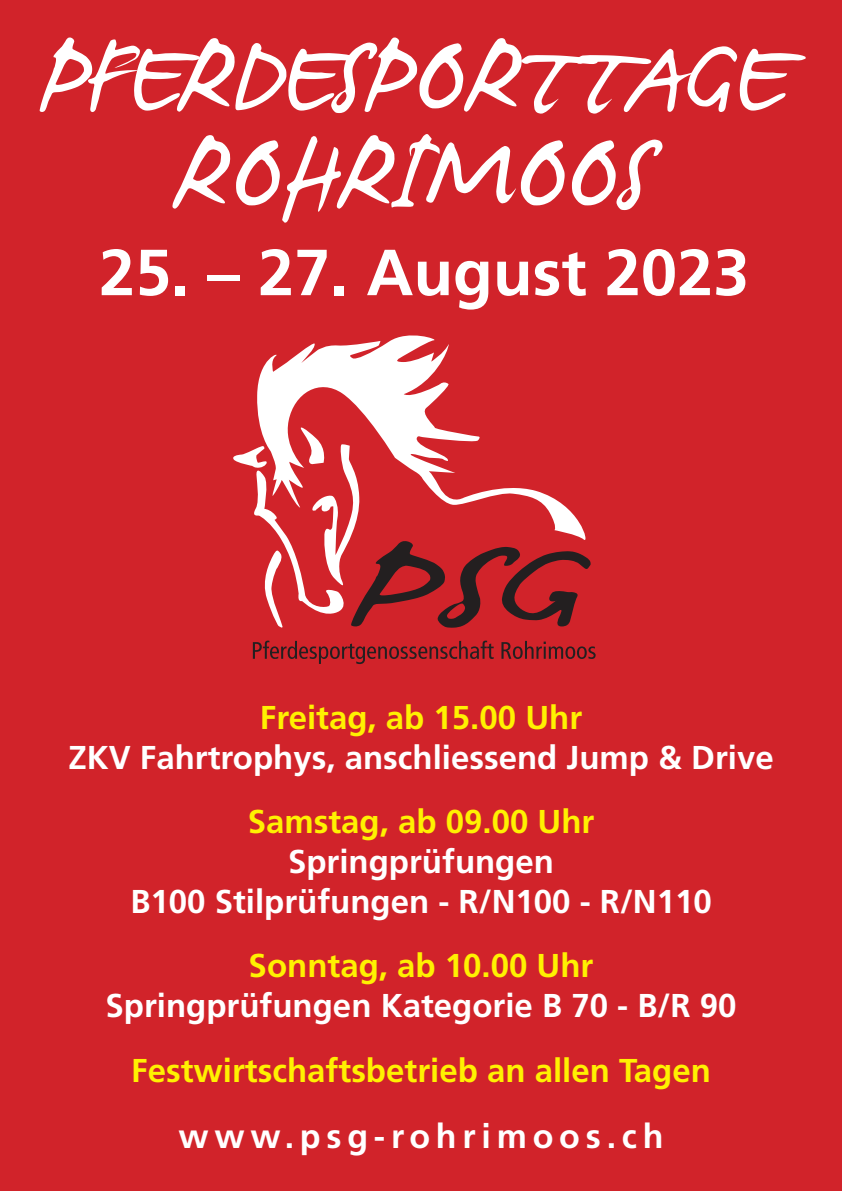
<style>
.page{position:relative;width:842px;height:1191px;background:#d1232a}
.page>*{position:absolute;margin:0;border:0;box-sizing:border-box;transform-origin:0 0}
.t1{font:135.8px/97px "James Fajardo";color:#fff;text-align:center}
.t2{font:700 65px "Frutiger";color:#fff}
.t3{font:700 34px "Frutiger";letter-spacing:.17em;color:#fff}
.t4{font:700 33px/39.6px "Frutiger";color:#fff;text-align:center}
.t5{font:700 33px "Frutiger";color:#fff101}
</style>
<div class="page">
<svg style="left:257px;top:335px;width:192px;height:90px;fill:#fff"></svg>
<svg style="left:253px;top:640px;width:241px;height:24px"></svg>
<svg style="left:501px;top:641px;width:95px;height:18px"></svg>
<svg style="left:233px;top:425px;width:358px;height:203px"></svg>
<h1 class="t1" style="left:39px;top:43px;width:744px">PFERDESPORTTAGE<br>ROHRIMOOS</h1>
<h2 class="t2" style="left:99px;top:234px;width:652px">25. – 27. August 2023</h2>
<p class="t5" style="left:260px;top:698px;width:324px">Freitag, ab 15.00 Uhr</p>
<p class="t4" style="left:68px;top:737px;width:707px">ZKV Fahrtrophys, anschliessend Jump &amp; Drive</p>
<p class="t5" style="left:248px;top:802px;width:348px">Samstag, ab 09.00 Uhr</p>
<p class="t4" style="left:130px;top:841px;width:583px">Springprüfungen<br>B100 Stilprüfungen - R/N100 - R/N110</p>
<p class="t5" style="left:249px;top:946px;width:346px">Sonntag, ab 10.00 Uhr</p>
<p class="t4" style="left:106px;top:985px;width:632px">Springprüfungen Kategorie B 70 - B/R 90</p>
<p class="t5" style="left:131px;top:1051px;width:581px">Festwirtschaftsbetrieb an allen Tagen</p>
<p class="t3" style="left:178px;top:1116px;width:487px">www.psg-rohrimoos.ch</p>
</div>
